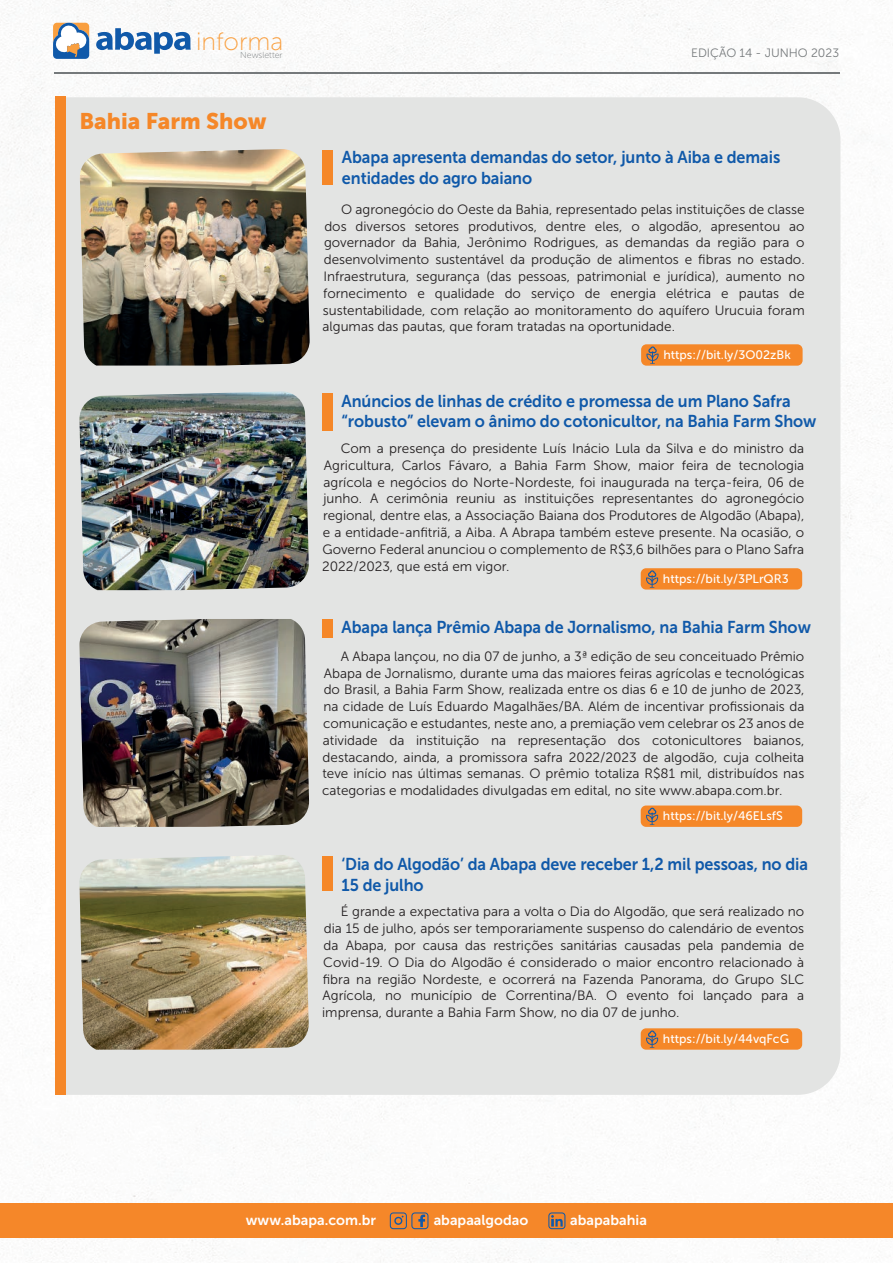
<style>
.page{position:relative;width:893px;height:1263px;background:#fff}
.page>*{position:absolute;margin:0;border:0;box-sizing:border-box;transform-origin:0 0}
.t1{font:25.05px "Museo Sans 100";color:#f99f3f}
.t2{font:22.5px "Museo Sans 900";color:#f58728}
.t3{font:17.1px/20.5px "Museo Sans 700";letter-spacing:-.005em;color:#1059a9;scale:.94 1}
.t4{font:14.25px "Museo Sans 700";color:#fff}
.t5{font:13.5px/16.8px "Museo Sans 300";color:#231f20;text-align:justify}
.t6{font:12.3px "Museo Sans 500";color:#fff}
.t7{font:12.15px "Museo Sans 300";color:#75797b}
.t8{font:8.7px "Museo Sans 100";color:#75797b}
</style>
<div class="page">
<img style="left:0;top:0;width:893px;height:1263px">
<hr style="left:54px;top:72px;width:785px;height:2px;background:#75797b">
<svg style="left:96px;top:28px;width:95px;height:26px"></svg>
<svg style="left:53px;top:23px;width:36px;height:36px"></svg>
<div style="left:0;top:1204px;width:893px;height:34px;background:#f58729"></div>
<svg style="left:390px;top:1212px;width:38px;height:17px"></svg>
<svg style="left:548px;top:1212px;width:17px;height:17px"></svg>
<div style="left:66px;top:97px;width:774px;height:998px;background:#e3e4e3"></div>
<div style="left:55px;top:96px;width:11px;height:999px;background:#f58728"></div>
<div style="left:641px;top:344px;width:162px;height:22px;background:#f58728;border-radius:5px"></div>
<svg style="left:646px;top:346px;width:12px;height:18px"></svg>
<div style="left:322px;top:151px;width:11px;height:34px;background:#f58728"></div>
<img style="left:80px;top:149px;width:230px;height:217px">
<div style="left:641px;top:568px;width:161px;height:22px;background:#f58728;border-radius:5px"></div>
<svg style="left:646px;top:570px;width:12px;height:18px"></svg>
<div style="left:322px;top:393px;width:11px;height:38px;background:#f58728"></div>
<img style="left:79px;top:391px;width:230px;height:199px">
<div style="left:641px;top:805px;width:161px;height:22px;background:#f58728;border-radius:5px"></div>
<svg style="left:646px;top:808px;width:12px;height:17px"></svg>
<div style="left:322px;top:619px;width:11px;height:19px;background:#f58728"></div>
<img style="left:79px;top:619px;width:230px;height:208px">
<div style="left:641px;top:1028px;width:161px;height:22px;background:#f58728;border-radius:5px"></div>
<svg style="left:646px;top:1030px;width:12px;height:18px"></svg>
<div style="left:322px;top:857px;width:11px;height:34px;background:#f58728"></div>
<img style="left:79px;top:855px;width:230px;height:195px">
<h1 class="t1" style="left:196px;top:28px;width:89px">informa</h1>
<p class="t8" style="left:240px;top:51px;width:44px">Newsletter</p>
<p class="t7" style="left:691px;top:47px;width:149px">EDIÇÃO 14 - JUNHO 2023</p>
<h2 class="t2" style="left:79px;top:108px;width:189px">Bahia Farm Show</h2>
<p class="t3" style="left:342px;top:147px;width:468px">Abapa apresenta demandas do setor, junto à Aiba e demais entidades do agro baiano</p>
<p class="t5" style="left:322px;top:201px;width:484px;text-indent:19px">O agronegócio do Oeste da Bahia, representado pelas instituições de classe dos diversos setores produtivos, dentre eles, o algodão, apresentou ao governador da Bahia, Jerônimo Rodrigues, as demandas da região para o desenvolvimento sustentável da produção de alimentos e fibras no estado.<br>Infraestrutura, segurança (das pessoas, patrimonial e jurídica), aumento no fornecimento e qualidade do serviço de energia elétrica e pautas de sustentabilidade, com relação ao monitoramento do aquífero Urucuia foram algumas das pautas, que foram tratadas na oportunidade.</p>
<p class="t6" style="left:663px;top:348px;width:129px">https://bit.ly/3O02zBk</p>
<p class="t3" style="left:342px;top:391px;width:507px">Anúncios de linhas de crédito e promessa de um Plano Safra “robusto” elevam o ânimo do cotonicultor, na Bahia Farm Show</p>
<p class="t5" style="left:322px;top:440px;width:484px;text-indent:19px">Com a presença do presidente Luís Inácio Lula da Silva e do ministro da Agricultura, Carlos Fávaro, a Bahia Farm Show, maior feira de tecnologia agrícola e negócios do Norte-Nordeste, foi inaugurada na terça-feira, 06 de junho. A cerimônia reuniu as instituições representantes do agronegócio regional, dentre elas, a Associação Baiana dos Produtores de Algodão (Abapa), e a entidade-anfitriã, a Aiba. A Abrapa também esteve presente. Na ocasião, o Governo Federal anunciou o complemento de R$3,6 bilhões para o Plano Safra 2022/2023, que está em vigor.</p>
<p class="t6" style="left:663px;top:572px;width:127px">https://bit.ly/3PLrQR3</p>
<p class="t3" style="left:342px;top:616px;width:501px">Abapa lança Prêmio Abapa de Jornalismo, na Bahia Farm Show</p>
<p class="t5" style="left:322px;top:648px;width:484px;text-indent:19px">A Abapa lançou, no dia 07 de junho, a 3ª edição de seu conceituado Prêmio Abapa de Jornalismo, durante uma das maiores feiras agrícolas e tecnológicas do Brasil, a Bahia Farm Show, realizada entre os dias 6 e 10 de junho de 2023, na cidade de Luís Eduardo Magalhães/BA. Além de incentivar profissionais da comunicação e estudantes, neste ano, a premiação vem celebrar os 23 anos de atividade da instituição na representação dos cotonicultores baianos, destacando, ainda, a promissora safra 2022/2023 de algodão, cuja colheita teve início nas últimas semanas. O prêmio totaliza R$81 mil, distribuídos nas categorias e modalidades divulgadas em edital, no site www.abapa.com.br.</p>
<p class="t6" style="left:663px;top:809px;width:121px">https://bit.ly/46ELsfS</p>
<p class="t3" style="left:342px;top:854px;width:498px">‘Dia do Algodão’ da Abapa deve receber 1,2 mil pessoas, no dia<br>15 de julho</p>
<p class="t5" style="left:322px;top:903px;width:484px;text-indent:19px">É grande a expectativa para a volta o Dia do Algodão, que será realizado no dia 15 de julho, após ser temporariamente suspenso do calendário de eventos da Abapa, por causa das restrições sanitárias causadas pela pandemia de Covid-19. O Dia do Algodão é considerado o maior encontro relacionado à fibra na região Nordeste, e ocorrerá na Fazenda Panorama, do Grupo SLC Agrícola, no município de Correntina/BA. O evento foi lançado para a imprensa, durante a Bahia Farm Show, no dia 07 de junho.</p>
<p class="t6" style="left:663px;top:1032px;width:128px">https://bit.ly/44vqFcG</p>
<p class="t4" style="left:246px;top:1212px;width:132px">www.abapa.com.br</p>
<p class="t4" style="left:434px;top:1212px;width:96px">abapaalgodao</p>
<p class="t4" style="left:570px;top:1212px;width:78px">abapabahia</p>
</div>
